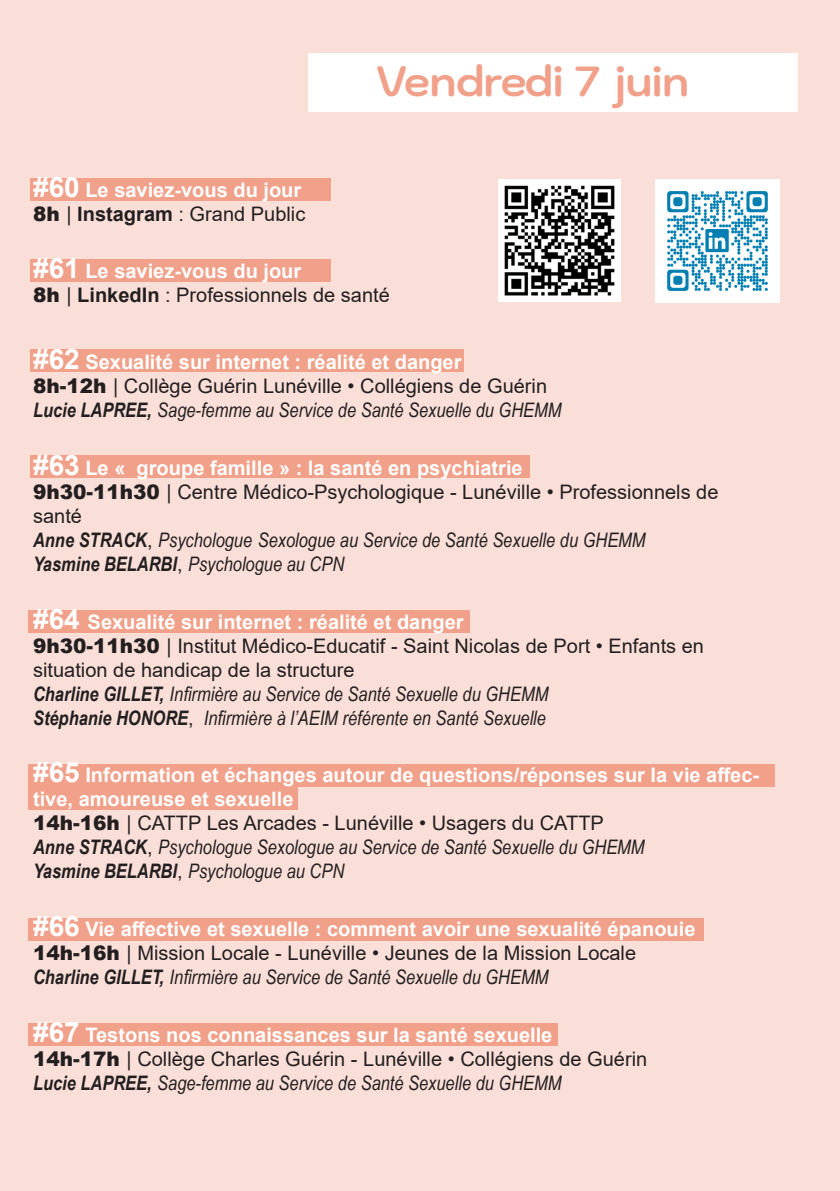
<style>
.page{position:relative;width:840px;height:1191px;background:#fff}
.page>*{position:absolute;margin:0;border:0;box-sizing:border-box;transform-origin:0 0}
.t1{font:700 42px "Kodchasan";color:#f1a089}
.t2{font:italic 20px "Arial Narrow";color:#231f20}
.t3{font:20px/24px "Arial";color:#231f20}
.t4{font:700 20px/24px "Arial";color:#fff}
.s1{font-size:28px}
.s2{font-weight:900}
.s3{font-weight:700}
.s4{font-family:"Arial";font-style:normal}
</style>
<div class="page">
<div style="left:0;top:0;width:839px;height:1191px;background:#fadfd8"></div>
<div style="left:30px;top:349px;width:433px;height:23px;background:#f1a089"></div>
<div style="left:30px;top:455px;width:500px;height:22px;background:#f1a089"></div>
<div style="left:30px;top:178px;width:300px;height:23px;background:#f1a089"></div>
<div style="left:28px;top:610px;width:441px;height:23px;background:#f1a089"></div>
<div style="left:28px;top:764px;width:746px;height:23px;background:#f1a089"></div>
<div style="left:28px;top:787px;width:269px;height:23px;background:#f1a089"></div>
<div style="left:28px;top:918px;width:675px;height:23px;background:#f1a089"></div>
<div style="left:28px;top:1023px;width:529px;height:23px;background:#f1a089"></div>
<div style="left:30px;top:259px;width:300px;height:22px;background:#f1a089"></div>
<div style="left:308px;top:53px;width:489px;height:59px;background:#fff"></div>
<img style="left:498px;top:179px;width:122px;height:123px">
<img style="left:655px;top:179px;width:124px;height:124px">
<hr style="left:0;top:0;width:1px;height:1191px;background:#db4ab5">
<p class="t1" style="left:375px;top:57px;width:314px">Vendredi 7 juin</p>
<p class="t4" style="left:33px;top:178px;width:269px"><span class="s1">#60</span> Le saviez-vous du jour</p>
<p class="t3" style="left:33px;top:201px;width:273px"><span class="s2">8h</span> | <span class="s3">Instagram</span> : Grand Public</p>
<p class="t4" style="left:33px;top:259px;width:269px"><span class="s1">#61</span> Le saviez-vous du jour</p>
<p class="t3" style="left:33px;top:283px;width:358px"><span class="s2">8h</span> | <span class="s3">LinkedIn</span> : Professionnels de santé</p>
<p class="t4" style="left:33px;top:351px;width:429px"><span class="s1">#62</span> Sexualité sur internet : réalité et danger</p>
<p class="t3" style="left:33px;top:374px;width:515px"><span class="s2">8h-12h</span> | Collège Guérin Lunéville • Collégiens de Guérin</p>
<p class="t2" style="left:33px;top:396px;width:529px"><span class="s3">Lucie LAPREE,</span> Sage-femme au Service de Santé Sexuelle du GHEMM</p>
<p class="t4" style="left:33px;top:456px;width:491px"><span class="s1">#63</span> Le « groupe famille » : la santé en psychiatrie</p>
<p class="t3" style="left:33px;top:480px;width:686px"><span class="s2">9h30-11h30</span> | Centre Médico-Psychologique - Lunéville • Professionnels de santé</p>
<p class="t2" style="left:33px;top:526px;width:613px"><span class="s3">Anne STRACK</span><span class="s4">,</span> Psychologue Sexologue au Service de Santé Sexuelle du GHEMM</p>
<p class="t2" style="left:33px;top:550px;width:312px"><span class="s3">Yasmine BELARBI</span><span class="s4">,</span> Psychologue au CPN</p>
<p class="t4" style="left:33px;top:610px;width:432px"><span class="s1">#64</span> Sexualité sur internet : réalité et danger</p>
<p class="t3" style="left:33px;top:633px;width:672px"><span class="s2">9h30-11h30</span> | Institut Médico-Educatif - Saint Nicolas de Port • Enfants en</p>
<p class="t3" style="left:33px;top:657px;width:323px">situation de handicap de la structure</p>
<p class="t2" style="left:33px;top:680px;width:516px"><span class="s3">Charline GILLET,</span> Infirmière au Service de Santé Sexuelle du GHEMM</p>
<p class="t2" style="left:33px;top:704px;width:514px"><span class="s3">Stéphanie HONORE</span><span class="s4">,</span> Infirmière à l’AEIM référente en Santé Sexuelle</p>
<p class="t4" style="left:33px;top:763px;width:727px"><span class="s1">#65</span> Information et échanges autour de questions/réponses sur la vie affec&shy;tive, amoureuse et sexuelle</p>
<p class="t3" style="left:33px;top:811px;width:572px"><span class="s2">14h-16h</span> | CATTP Les Arcades - Lunéville • Usagers du CATTP</p>
<p class="t2" style="left:33px;top:833px;width:612px"><span class="s3">Anne STRACK</span><span class="s4">,</span> Psychologue Sexologue au Service de Santé Sexuelle du GHEMM</p>
<p class="t2" style="left:33px;top:857px;width:312px"><span class="s3">Yasmine BELARBI</span><span class="s4">,</span> Psychologue au CPN</p>
<p class="t4" style="left:33px;top:917px;width:663px"><span class="s1">#66</span> Vie affective et sexuelle : comment avoir une sexualité épanouie</p>
<p class="t3" style="left:33px;top:941px;width:604px"><span class="s2">14h-16h</span> | Mission Locale - Lunéville • Jeunes de la Mission Locale</p>
<p class="t2" style="left:33px;top:963px;width:516px"><span class="s3">Charline GILLET,</span> Infirmière au Service de Santé Sexuelle du GHEMM</p>
<p class="t4" style="left:33px;top:1023px;width:520px"><span class="s1">#67</span> Testons nos connaissances sur la santé sexuelle</p>
<p class="t3" style="left:33px;top:1046px;width:615px"><span class="s2">14h-17h</span> | Collège Charles Guérin - Lunéville • Collégiens de Guérin</p>
<p class="t2" style="left:33px;top:1068px;width:529px"><span class="s3">Lucie LAPREE,</span> Sage-femme au Service de Santé Sexuelle du GHEMM</p>
</div>
